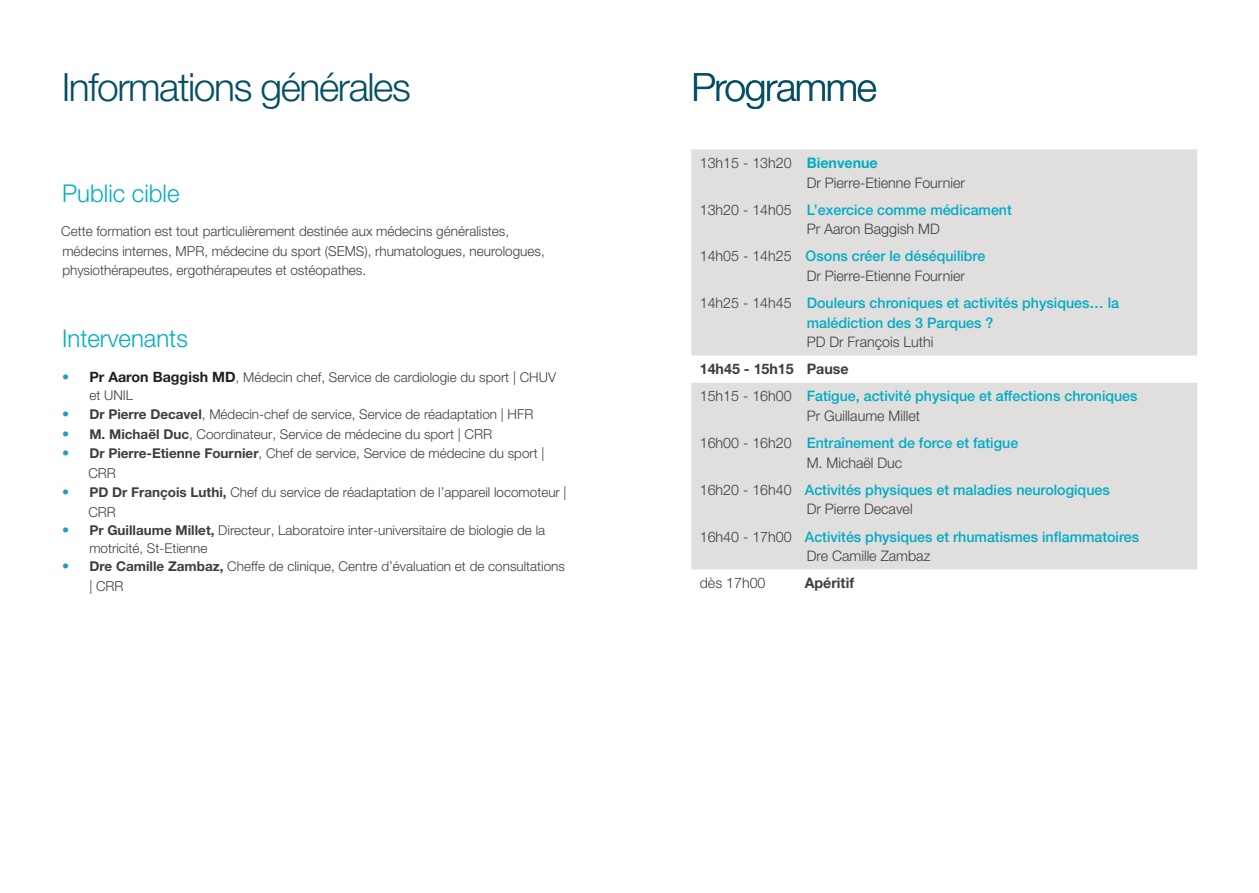
<style>
.page{position:relative;width:1259px;height:893px;background:#fff}
.page>*{position:absolute;margin:0;border:0;box-sizing:border-box;transform-origin:0 0}
.t1{font:300 39px "Helvetica Neue LT Std";letter-spacing:-.035em;color:#044f64}
.t2{font:300 24.45px "Helvetica Neue LT Std";color:#00aec1}
.t3{font:500 14.55px/27.2px "Helvetica Neue LT Std";color:#00abc5}
.t4{font:300 14.55px/19.5px "Helvetica Neue LT Std";color:#3e3e3f}
.t5{font:700 14.55px "Helvetica Neue LT Std";color:#3e3e3f}
.t6{font:300 13.8px/19.5px "Helvetica Neue LT Std";color:#3e3e3f}
.t7{font:300 13.5px/18px "Helvetica Neue LT Std";color:#3e3e3f}
.s1{font-weight:700;font-size:14.25px;color:#1e9fb7}
.s2{font-weight:700;font-size:14.25px;color:#231f20}
.s3{font-size:13.8px}
.s4{font-weight:700}
.s5{font-weight:700;color:#00aec1}
.s6{font-weight:500;color:#00abc5}
.s7{font-weight:300;color:#3e3e3f}
.s8{font-weight:700;color:#3e3e3f}
</style>
<div class="page">
<svg style="left:691px;top:149px;width:506px;height:420px;background:#e2e1e0"></svg>
<h1 class="t1" style="left:62px;top:73px;width:351px">Informations générales</h1>
<h1 class="t1" style="left:691px;top:73px;width:187px">Programme</h1>
<h2 class="t2" style="left:62px;top:184px;width:119px">Public cible</h2>
<p class="t6" style="left:61px;top:224px;width:485px">Cette formation est tout particulièrement destinée aux médecins généralistes, médecins internes, MPR, médecine du sport (SEMS), rhumatologues, neurologues, physiothérapeutes, ergothérapeutes et ostéopathes.</p>
<h2 class="t2" style="left:62px;top:330px;width:127px">Intervenants</h2>
<p class="t7" style="left:89px;top:370px;width:468px;text-indent:-27px"><span class="s1">•</span> <span class="s2">Pr Aaron Baggish MD</span>, Médecin chef, Service de cardiologie du sport <span class="s3">|</span> CHUV et UNIL</p>
<p class="t7" style="left:62px;top:408px;width:473px"><span class="s1">•</span> <span class="s4">Dr Pierre Decavel</span>, Médecin-chef de service, Service de réadaptation <span class="s3">| HFR</span></p>
<p class="t7" style="left:62px;top:427px;width:431px"><span class="s1">•</span> <span class="s4">M. Michaël Duc</span>, Coordinateur, Service de médecine du sport <span class="s3">| CRR</span></p>
<p class="t7" style="left:62px;top:447px;width:484px"><span class="s1">•</span> <span class="s4">Dr Pierre-Etienne Fournier</span>, Chef de service, Service de médecine du sport <span class="s3">|</span></p>
<p class="t6" style="left:88px;top:465px;width:29px">CRR</p>
<p class="t7" style="left:62px;top:486px;width:506px"><span class="s1">•</span> <span class="s4">PD Dr François Luthi,</span> Chef du service de réadaptation de l’appareil locomoteur <span class="s3">|</span></p>
<p class="t6" style="left:88px;top:504px;width:29px">CRR</p>
<p class="t7" style="left:89px;top:523px;width:457px;text-indent:-27px"><span class="s1">•</span> <span class="s4">Pr Guillaume Millet,</span> Directeur, Laboratoire inter-universitaire de biologie de la motricité, St-Etienne</p>
<p class="t7" style="left:62px;top:559px;width:504px"><span class="s1">•</span> <span class="s4">Dre Camille Zambaz,</span> Cheffe de clinique, Centre d’évaluation et de consultations</p>
<p class="t6" style="left:89px;top:578px;width:36px">| CRR</p>
<p class="t4" style="left:806px;top:155px;width:160px;text-indent:-107px">13h15 - 13h20 <span class="s5">Bienvenue<br></span>Dr Pierre-Etienne Fournier</p>
<p class="t4" style="left:806px;top:202px;width:207px;text-indent:-107px">13h20 - 14h05 <span class="s6">L’exercice comme médicament<br></span>Pr Aaron Baggish MD</p>
<p class="t4" style="left:806px;top:249px;width:180px;text-indent:-107px">14h05 - 14h25 <span class="s6">Osons créer le déséquilibre<br></span>Dr Pierre-Etienne Fournier</p>
<p class="t3" style="left:806px;top:295px;width:314px;line-height:19.5px;text-indent:-107px"><span class="s7">14h25 - 14h45</span> Douleurs chroniques et activités physiques… la malédiction des 3 Parques ?</p>
<p class="t4" style="left:806px;top:334px;width:128px">PD Dr François Luthi</p>
<p class="t3" style="left:700px;top:358px;width:439px"><span class="s8">14h45 - 15h15 Pause<br></span><span class="s7">15h15 - 16h00</span> Fatigue, activité physique et affections chroniques</p>
<p class="t4" style="left:700px;top:404px;width:320px;line-height:27.2px;text-align:center">Pr Guillaume Millet<br>16h00 - 16h20 <span class="s6">Entraînement de force et fatigue</span></p>
<p class="t3" style="left:700px;top:451px;width:411px;text-indent:107px"><span class="s7">M. Michaël Duc<br>16h20 - 16h40</span> Activités physiques et maladies neurologiques</p>
<p class="t3" style="left:700px;top:498px;width:441px;text-indent:107px"><span class="s7">Dr Pierre Decavel<br>16h40 - 17h00</span> Activités physiques et rhumatismes inflammatoires</p>
<p class="t4" style="left:806px;top:548px;width:125px">Dre Camille Zambaz</p>
<p class="t4" style="left:700px;top:575px;width:67px">dès 17h00</p>
<p class="t5" style="left:805px;top:578px;width:51px">Apéritif</p>
</div>
